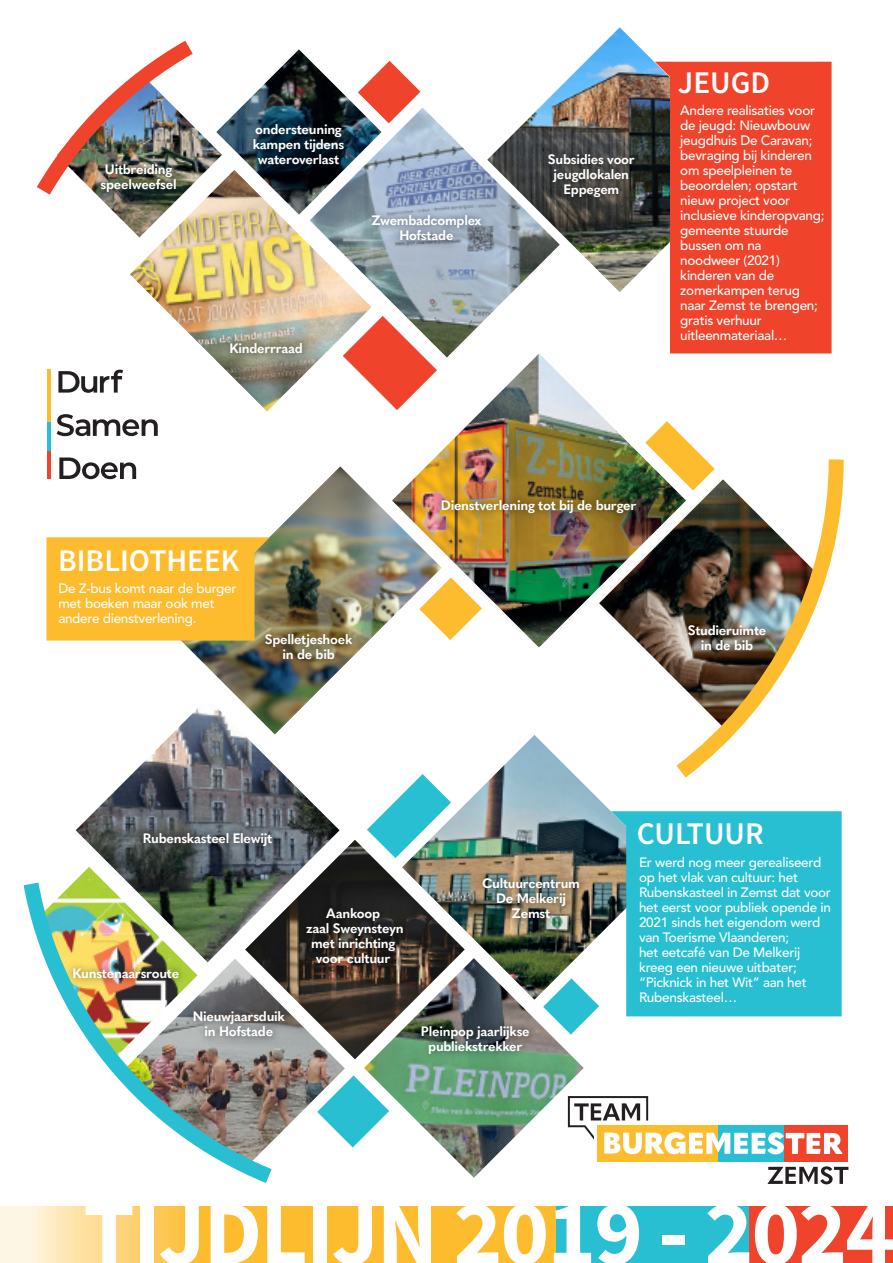
<style>
.page{position:relative;width:893px;height:1263px;background:#fff}
.page>*{position:absolute;margin:0;border:0;box-sizing:border-box;transform-origin:0 0}
.t1{font:600 31.5px "Source Sans Pro";color:#fff}
.t2{font:500 13.5px/15px "Avenir LT Std";letter-spacing:-.02em;color:#fff}
.t3{font:700 13.5px/15px "Quasimoda";letter-spacing:-.02em;color:#fff;text-align:center}
</style>
<div class="page">
<img style="left:288px;top:1059px;width:57px;height:66px">
<svg style="left:58px;top:370px;width:65px;height:23px"></svg>
<svg style="left:57px;top:414px;width:101px;height:22px"></svg>
<svg style="left:59px;top:457px;width:77px;height:22px"></svg>
<hr style="left:47px;top:369px;width:3px;height:55px;background:#fdbb2e">
<hr style="left:47px;top:422px;width:3px;height:30px;background:#29bfd2">
<hr style="left:47px;top:451px;width:3px;height:28px;background:#ef442b">
<svg style="left:371px;top:357px;width:21px;height:48px"></svg>
<svg style="left:382px;top:61px;width:38px;height:46px"></svg>
<img style="left:222px;top:49px;width:160px;height:108px">
<img style="left:113px;top:126px;width:109px;height:102px">
<img style="left:310px;top:107px;width:202px;height:250px">
<img style="left:130px;top:170px;width:241px;height:241px">
<img style="left:241px;top:111px;width:116px;height:69px">
<img style="left:487px;top:27px;width:265px;height:265px">
<svg style="left:655px;top:62px;width:177px;height:291px;background:#e54932"></svg>
<img style="left:536px;top:141px;width:111px;height:69px">
<img style="left:359px;top:201px;width:135px;height:55px">
<img style="left:218px;top:329px;width:97px;height:39px">
<img style="left:181px;top:466px;width:211px;height:232px">
<img style="left:392px;top:353px;width:294px;height:294px">
<svg style="left:46px;top:537px;width:224px;height:104px;background:#f7b832"></svg>
<img style="left:253px;top:620px;width:111px;height:54px">
<img style="left:429px;top:486px;width:219px;height:39px">
<svg style="left:367px;top:794px;width:35px;height:46px"></svg>
<svg style="left:317px;top:1075px;width:47px;height:72px"></svg>
<svg style="left:584px;top:1000px;width:15px;height:22px"></svg>
<img style="left:402px;top:735px;width:209px;height:265px">
<img style="left:288px;top:840px;width:177px;height:219px">
<img style="left:76px;top:698px;width:264px;height:264px">
<img style="left:364px;top:958px;width:220px;height:220px">
<svg style="left:611px;top:811px;width:231px;height:205px;background:#35becf"></svg>
<img style="left:131px;top:819px;width:154px;height:40px">
<img style="left:470px;top:864px;width:122px;height:70px">
<img style="left:291px;top:894px;width:125px;height:85px">
<img style="left:288px;top:998px;width:9px;height:54px">
<img style="left:409px;top:1012px;width:133px;height:54px">
<img style="left:23px;top:866px;width:265px;height:317px">
<img style="left:660px;top:444px;width:184px;height:334px">
<img style="left:37px;top:40px;width:172px;height:171px">
<div style="left:597px;top:1125px;width:126px;height:36px;background:#fdbb2e"></div>
<div style="left:718px;top:1125px;width:67px;height:36px;background:#29bfd2"></div>
<div style="left:785px;top:1125px;width:63px;height:36px;background:#ef442b"></div>
<svg style="left:568px;top:1096px;width:274px;height:58px"></svg>
<svg style="left:768px;top:1166px;width:80px;height:18px"></svg>
<svg style="left:0;top:1206px;width:554px;height:57px;background:#fdd47c"></svg>
<div style="left:556px;top:1206px;width:197px;height:57px;background:#29bfd2"></div>
<div style="left:749px;top:1206px;width:144px;height:57px;background:#ef442b"></div>
<svg style="left:86px;top:1206px;width:46px;height:57px"></svg>
<div style="left:140px;top:1203px;width:13px;height:60px;background:#fff"></div>
<svg style="left:160px;top:1206px;width:39px;height:57px"></svg>
<svg style="left:211px;top:1206px;width:47px;height:57px"></svg>
<svg style="left:267px;top:1206px;width:38px;height:57px"></svg>
<div style="left:313px;top:1203px;width:14px;height:60px;background:#fff"></div>
<svg style="left:333px;top:1206px;width:39px;height:57px"></svg>
<svg style="left:384px;top:1206px;width:47px;height:57px"></svg>
<svg style="left:456px;top:1206px;width:42px;height:57px"></svg>
<svg style="left:504px;top:1206px;width:42px;height:57px"></svg>
<svg style="left:554px;top:1206px;width:37px;height:57px"></svg>
<svg style="left:597px;top:1206px;width:42px;height:57px"></svg>
<div style="left:662px;top:1235px;width:23px;height:10px;background:#fff"></div>
<svg style="left:707px;top:1206px;width:42px;height:57px"></svg>
<svg style="left:755px;top:1206px;width:138px;height:57px"></svg>
<p class="t3" style="left:101px;top:160px;width:78px">Uitbreiding speelweefsel</p>
<p class="t3" style="left:253px;top:121px;width:93px">ondersteuning kampen tijdens wateroverlast</p>
<p class="t3" style="left:371px;top:212px;width:112px">Zwembadcomplex<br>Hofstade</p>
<p class="t3" style="left:229px;top:339px;width:75px">Kinderrraad</p>
<p class="t3" style="left:548px;top:151px;width:88px">Subsidies voor jeugdlokalen<br>Eppegem</p>
<h1 class="t1" style="left:678px;top:63px;width:94px">JEUGD</h1>
<p class="t2" style="left:680px;top:103px;width:146px">Andere realisaties voor de jeugd: Nieuwbouw jeugdhuis De Caravan; bevraging bij kinderen om speelpleinen te beoordelen; opstart nieuw project voor inclusieve kinderopvang; gemeente stuurde bussen om na noodweer (2021) kinderen van de zomerkampen terug naar Zemst te brengen; gratis verhuur uitleenmateriaal…</p>
<h1 class="t1" style="left:58px;top:541px;width:183px">BIBLIOTHEEK</h1>
<p class="t2" style="left:58px;top:581px;width:180px">De Z-bus komt naar de burger met boeken maar ook met andere dienstverlening.</p>
<p class="t3" style="left:265px;top:630px;width:89px">Spelletjeshoek in de bib</p>
<p class="t3" style="left:441px;top:496px;width:197px">Dienstverlening tot bij de burger</p>
<p class="t3" style="left:688px;top:622px;width:80px">Studieruimte in de bib</p>
<p class="t3" style="left:143px;top:830px;width:131px">Rubenskasteel Elewijt</p>
<p class="t3" style="left:72px;top:964px;width:108px">Kunstenaarsroute</p>
<p class="t3" style="left:193px;top:1008px;width:94px">Nieuwjaarsduik in Hofstade</p>
<p class="t3" style="left:482px;top:875px;width:100px">Cultuurcentrum<br>De Melkerij</p>
<p class="t3" style="left:326px;top:905px;width:55px">Aankoop</p>
<p class="t3" style="left:512px;top:905px;width:40px">Zemst</p>
<p class="t3" style="left:306px;top:920px;width:99px">zaal Sweynsteyn met inrichting voor cultuur</p>
<p class="t3" style="left:421px;top:1022px;width:110px">Pleinpop jaarlijkse publiekstrekker</p>
<h1 class="t1" style="left:637px;top:813px;width:128px">CULTUUR</h1>
<p class="t2" style="left:639px;top:855px;width:193px">Er werd nog meer gerealiseerd op het vlak van cultuur: het<br>Rubenskasteel in Zemst dat voor het eerst voor publiek opende in<br>2021 sinds het eigendom werd van Toerisme Vlaanderen;<br>het eetcafé van De Melkerij kreeg een nieuwe uitbater; “Picknick in het Wit” aan het<br>Rubenskasteel…</p>
</div>
